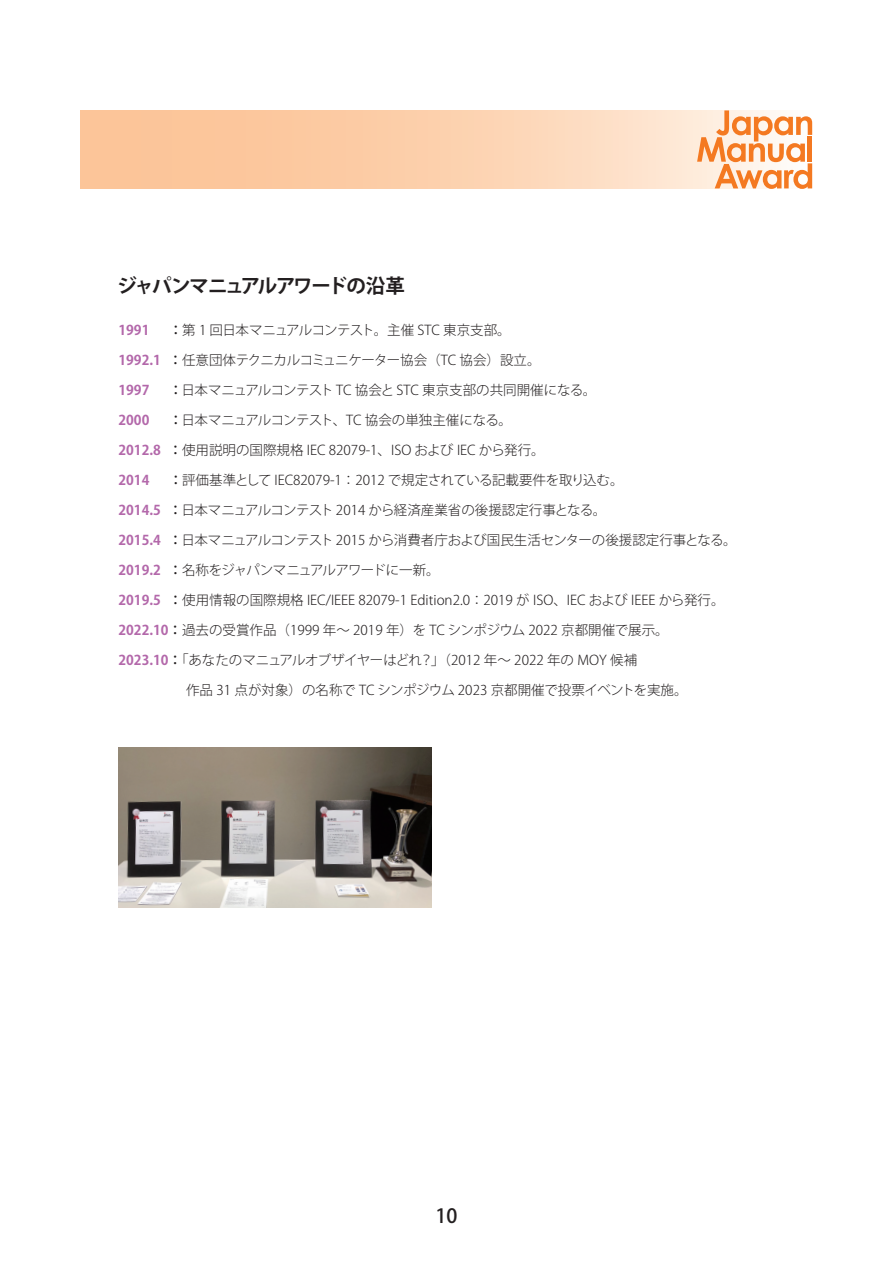
<style>
.page{position:relative;width:893px;height:1263px;background:#fff}
.page>*{position:absolute;margin:0;border:0;box-sizing:border-box;transform-origin:0 0}
.t1{font:700 19.5px "Koz Go Pr 6 N";letter-spacing:-.07em;color:#231f20}
.t2{font:500 19.5px "Koz Go Pr 6 N";color:#231f20}
.t3{font:300 13.5px "Koz Go Pr 6 N";color:#231f20}
.t4{font:700 13.5px "Koz Go Pr 6 N";color:#b368aa}
.t5{font:300 13.5px "Koz Go Pr 6 N";letter-spacing:-.02em;color:#231f20}
.t6{font:300 13.5px "Koz Go Pr 6 N";letter-spacing:-.04em;color:#231f20}
.t7{font:300 13.5px "Koz Go Pr 6 N";letter-spacing:-.045em;color:#231f20}
.t8{font:300 13.5px "Koz Go Pr 6 N";letter-spacing:-.03em;color:#231f20}
.s1{font-weight:500}
.s2{font-weight:700;color:#b368aa}
.s3{font-weight:500;color:#231f20}
</style>
<div class="page">
<svg style="left:81px;top:110px;width:616px;height:78px;background:#fcd0ad"></svg>
<svg style="left:697px;top:110px;width:115px;height:79px"></svg>
<img style="left:119px;top:748px;width:312px;height:160px">
<h1 class="t1" style="left:118px;top:275px;width:289px">ジャパンマニュアルアワードの沿革</h1>
<p class="t6" style="left:169px;top:322px;width:343px"><span class="s1">：</span>第 1 回日本マニュアルコンテスト。主催 STC 東京支部。</p>
<p class="t4" style="left:119px;top:322px;width:32px">1991</p>
<p class="t4" style="left:119px;top:352px;width:44px">1992.1</p>
<p class="t5" style="left:169px;top:352px;width:373px"><span class="s1">：</span>任意団体テクニカルコミュニケーター協会（TC 協会）設立。</p>
<p class="t4" style="left:119px;top:382px;width:32px">1997</p>
<p class="t3" style="left:169px;top:382px;width:429px"><span class="s1">：</span>日本マニュアルコンテスト TC 協会と STC 東京支部の共同開催になる。</p>
<p class="t4" style="left:119px;top:412px;width:32px">2000</p>
<p class="t3" style="left:169px;top:412px;width:344px"><span class="s1">：</span>日本マニュアルコンテスト、TC 協会の単独主催になる。</p>
<p class="t4" style="left:119px;top:442px;width:44px">2012.8</p>
<p class="t3" style="left:169px;top:442px;width:377px"><span class="s1">：</span>使用説明の国際規格 IEC 82079-1、ISO および IEC から発行。</p>
<p class="t4" style="left:119px;top:472px;width:32px">2014</p>
<p class="t3" style="left:169px;top:472px;width:456px"><span class="s1">：</span>評価基準として IEC82079-1：2012 で規定されている記載要件を取り込む。</p>
<p class="t4" style="left:119px;top:502px;width:44px">2014.5</p>
<p class="t3" style="left:169px;top:502px;width:439px"><span class="s1">：</span>日本マニュアルコンテスト 2014 から経済産業省の後援認定行事となる。</p>
<p class="t4" style="left:119px;top:532px;width:44px">2015.4</p>
<p class="t3" style="left:169px;top:532px;width:569px"><span class="s1">：</span>日本マニュアルコンテスト 2015 から消費者庁および国民生活センターの後援認定行事となる。</p>
<p class="t4" style="left:119px;top:562px;width:44px">2019.2</p>
<p class="t7" style="left:169px;top:562px;width:272px"><span class="s1">：</span>名称をジャパンマニュアルアワードに一新。</p>
<p class="t3" style="left:169px;top:592px;width:557px"><span class="s1">：</span>使用情報の国際規格 IEC/IEEE 82079-1 Edition2.0：2019 が ISO、IEC および IEEE から発行。</p>
<p class="t4" style="left:119px;top:592px;width:44px">2019.5</p>
<p class="t3" style="left:119px;top:622px;width:552px"><span class="s2">2022.10</span><span class="s1">：</span>過去の受賞作品（1999 年～ 2019 年）を TC シンポジウム 2022 京都開催で展示。</p>
<p class="t3" style="left:420px;top:652px;width:219px">？」（2012 年～ 2022 年の MOY 候補</p>
<p class="t8" style="left:175px;top:652px;width:248px">「あなたのマニュアルオブザイヤーはどれ</p>
<p class="t4" style="left:119px;top:652px;width:65px">2023.10<span class="s3">：</span></p>
<p class="t3" style="left:119px;top:682px;width:571px">　　　　　作品 31 点が対象）の名称で TC シンポジウム 2023 京都開催で投票イベントを実施。</p>
<h1 class="t2" style="left:435px;top:1204px;width:23px">10</h1>
</div>
